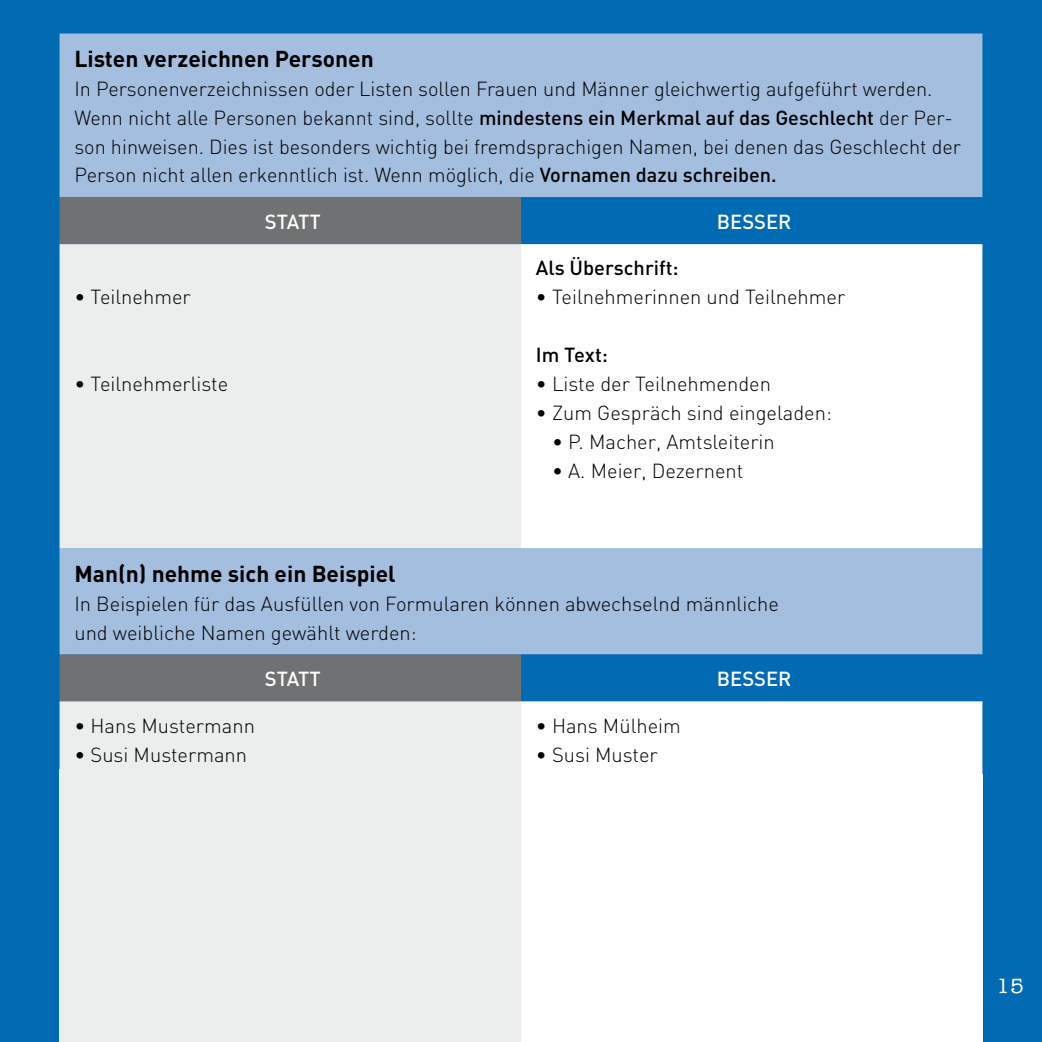
<style>
.page{position:relative;width:1042px;height:1042px;background:#006ab3}
.page>*{position:absolute;margin:0;border:0;box-sizing:border-box;transform-origin:0 0}
.t1{font:700 22.75px "DIN";color:#000}
.t2{font:500 21px "American Typewriter";color:#fff}
.t3{font:300 20.12px/28.9px "DIN";color:#000}
.t4{font:500 20.12px "DIN";color:#fff}
.t5{font:500 20.12px "DIN";color:#000}
.s1{font-weight:500}
</style>
<div class="page">
<div style="left:60px;top:33px;width:922px;height:164px;background:#a4bee0"></div>
<div style="left:60px;top:197px;width:461px;height:47px;background:#707172"></div>
<svg style="left:60px;top:244px;width:461px;height:525px;background:#d2d8df"></svg>
<svg style="left:521px;top:244px;width:461px;height:530px;background:#d6e4f2"></svg>
<div style="left:60px;top:769px;width:461px;height:273px;background:#eceded"></div>
<div style="left:521px;top:774px;width:461px;height:268px;background:#fff"></div>
<p class="t1" style="left:74px;top:43px;width:301px">Listen verzeichnen Personen</p>
<p class="t3" style="left:74px;top:73px;width:888px">In Personenverzeichnissen oder Listen sollen Frauen und Männer gleichwertig aufgeführt werden.<br>Wenn nicht alle Personen bekannt sind, sollte <span class="s1">mindestens ein Merkmal auf das Geschlecht</span> der Per&shy;son hinweisen. Dies ist besonders wichtig bei fremdsprachigen Namen, bei denen das Geschlecht der Person nicht allen erkenntlich ist. Wenn möglich, die <span class="s1">Vornamen dazu schreiben.</span></p>
<p class="t4" style="left:265px;top:208px;width:57px">STATT</p>
<p class="t4" style="left:717px;top:208px;width:76px">BESSER</p>
<p class="t3" style="left:74px;top:282px;width:118px">• Teilnehmer</p>
<p class="t3" style="left:74px;top:368px;width:155px">• Teilnehmerliste</p>
<p class="t5" style="left:536px;top:255px;width:144px">Als Überschrift:</p>
<p class="t3" style="left:536px;top:282px;width:311px">• Teilnehmerinnen und Teilnehmer</p>
<p class="t5" style="left:536px;top:341px;width:74px">Im Text:</p>
<p class="t3" style="left:536px;top:368px;width:237px">• Liste der Teilnehmenden</p>
<p class="t3" style="left:536px;top:397px;width:297px">• Zum Gespräch sind eingeladen:</p>
<p class="t3" style="left:552px;top:426px;width:224px">• P. Macher, Amtsleiterin</p>
<p class="t3" style="left:552px;top:455px;width:193px">• A. Meier, Dezernent</p>
<p class="t1" style="left:74px;top:558px;width:323px">Man(n) nehme sich ein Beispiel</p>
<p class="t3" style="left:74px;top:588px;width:706px">In Beispielen für das Ausfüllen von Formularen können abwechselnd männliche und weibliche Namen gewählt werden:</p>
<p class="t4" style="left:265px;top:665px;width:57px">STATT</p>
<p class="t4" style="left:717px;top:665px;width:76px">BESSER</p>
<p class="t3" style="left:74px;top:710px;width:182px">• Hans Mustermann</p>
<p class="t3" style="left:74px;top:739px;width:174px">• Susi Mustermann</p>
<p class="t3" style="left:536px;top:710px;width:146px">• Hans Mülheim</p>
<p class="t3" style="left:536px;top:739px;width:123px">• Susi Muster</p>
<p class="t2" style="left:996px;top:974px;width:29px">15</p>
</div>
